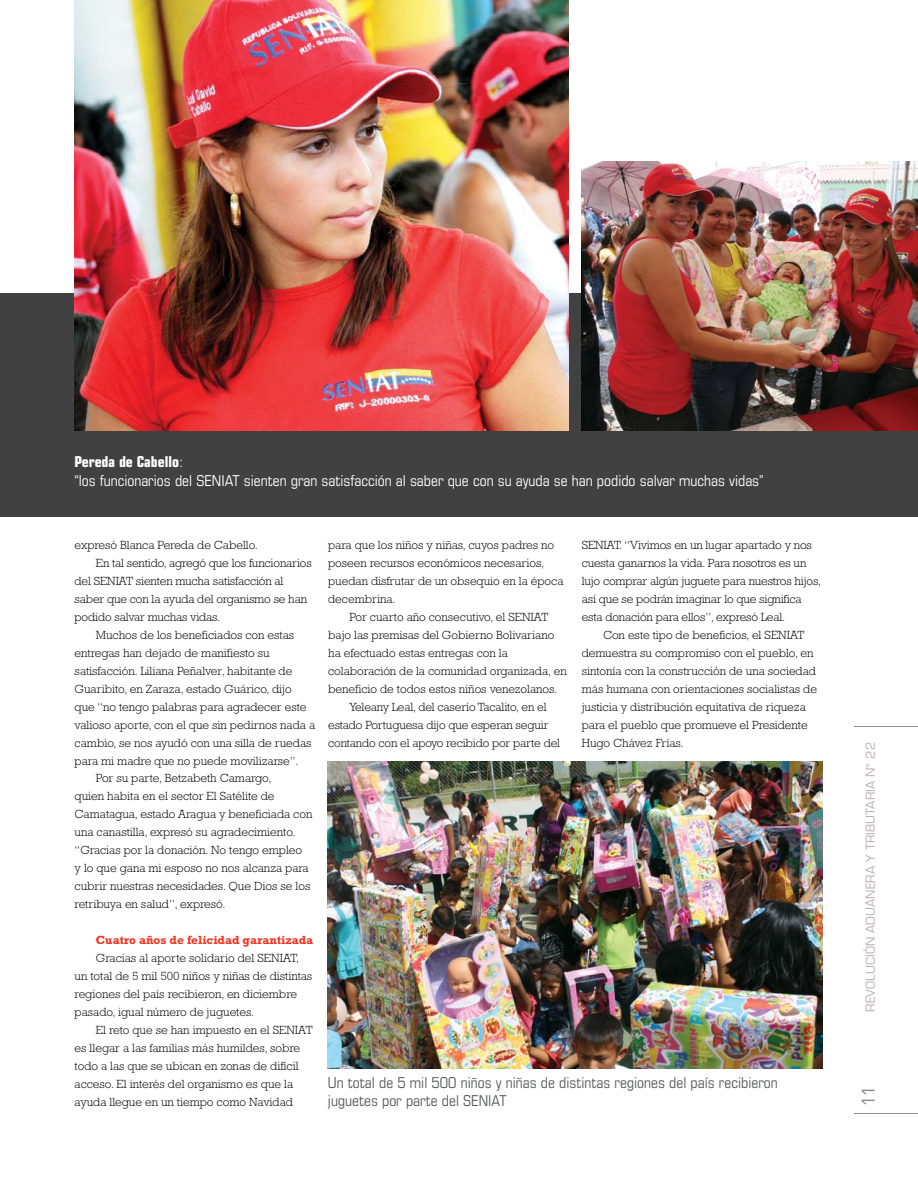
<style>
.page{position:relative;width:918px;height:1188px;background:#fff}
.page>*{position:absolute;margin:0;border:0;box-sizing:border-box;transform-origin:0 0}
.t1{font:condensed 18px "Eurostile LT Std";color:#808285}
.t2{font:condensed 15px/19.5px "Eurostile LT Std";color:#fff}
.t3{font:condensed 15px/18px "Eurostile LT Std";color:#58595b}
.t4{font:300 12px/18px "Rockwell Std";color:#000}
.t5{font:12px "Eurostile LT Std";color:#bbafb7}
.t6{font:700 12px "Rockwell Std";color:#ee3524}
.s1{font-weight:700}
</style>
<div class="page">
<hr style="left:854px;top:1113px;width:64px;height:1px;background:#919396">
<hr style="left:854px;top:726px;width:64px;height:1px;background:#919396">
<div style="left:0;top:293px;width:918px;height:224px;background:#414142"></div>
<img style="left:75px;top:0;width:494px;height:431px">
<img style="left:582px;top:161px;width:336px;height:270px">
<img style="left:328px;top:762px;width:494px;height:307px">
<p class="t2" style="left:74px;top:452px;width:691px"><span class="s1">Pereda de Cabello</span>:<br>“los funcionarios del SENIAT sienten gran satisfacción al saber que con su ayuda se han podido salvar muchas vidas”</p>
<p class="t4" style="left:75px;top:537px;width:185px">expresó Blanca Pereda de Cabello.</p>
<p class="t4" style="left:96px;top:555px;width:217px">En tal sentido, agregó que los funcionarios</p>
<p class="t4" style="left:75px;top:573px;width:210px">del SENIAT sienten mucha satisfacción al</p>
<p class="t4" style="left:75px;top:591px;width:234px">saber que con la ayuda del organismo se han</p>
<p class="t4" style="left:75px;top:609px;width:147px">podido salvar muchas vidas.</p>
<p class="t4" style="left:96px;top:627px;width:200px">Muchos de los beneficiados con estas</p>
<p class="t4" style="left:75px;top:645px;width:197px">entregas han dejado de manifiesto su</p>
<p class="t4" style="left:75px;top:663px;width:219px">satisfacción. Liliana Peñalver, habitante de</p>
<p class="t4" style="left:75px;top:681px;width:219px">Guaribito, en Zaraza, estado Guárico, dijo</p>
<p class="t4" style="left:75px;top:699px;width:233px">que “no tengo palabras para agradecer este</p>
<p class="t4" style="left:75px;top:717px;width:242px">valioso aporte, con el que sin pedirnos nada a</p>
<p class="t4" style="left:75px;top:735px;width:238px">cambio, se nos ayudó con una silla de ruedas</p>
<p class="t4" style="left:75px;top:753px;width:225px">para mi madre que no puede movilizarse”.</p>
<p class="t4" style="left:96px;top:771px;width:177px">Por su parte, Betzabeth Camargo,</p>
<p class="t4" style="left:75px;top:789px;width:201px">quien habita en el sector El Satélite de</p>
<p class="t4" style="left:75px;top:807px;width:239px">Camatagua, estado Aragua y beneficiada con</p>
<p class="t4" style="left:75px;top:825px;width:222px">una canastilla, expresó su agradecimiento.</p>
<p class="t4" style="left:75px;top:843px;width:229px">“Gracias por la donación. No tengo empleo</p>
<p class="t4" style="left:75px;top:861px;width:236px">y lo que gana mi esposo no nos alcanza para</p>
<p class="t4" style="left:75px;top:879px;width:237px">cubrir nuestras necesidades. Que Dios se los</p>
<p class="t4" style="left:75px;top:897px;width:152px">retribuya en salud”, expresó.</p>
<p class="t6" style="left:96px;top:936px;width:219px">Cuatro años de felicidad garantizada</p>
<p class="t4" style="left:75px;top:950px;width:239px;text-indent:21px">Gracias al aporte solidario del SENIAT, un total de 5 mil 500 niños y niñas de distintas regiones del país recibieron, en diciembre pasado, igual número de juguetes.</p>
<p class="t4" style="left:75px;top:1022px;width:240px;text-indent:21px">El reto que se han impuesto en el SENIAT es llegar a las familias más humildes, sobre todo a las que se ubican en zonas de difícil acceso. El interés del organismo es que la ayuda llegue en un tiempo como Navidad</p>
<p class="t4" style="left:328px;top:537px;width:237px">para que los niños y niñas, cuyos padres no poseen recursos económicos necesarios, puedan disfrutar de un obsequio en la época decembrina.</p>
<p class="t4" style="left:349px;top:609px;width:200px">Por cuarto año consecutivo, el SENIAT</p>
<p class="t4" style="left:328px;top:627px;width:228px">bajo las premisas del Gobierno Bolivariano</p>
<p class="t4" style="left:328px;top:645px;width:181px">ha efectuado estas entregas con la</p>
<p class="t4" style="left:328px;top:663px;width:240px">colaboración de la comunidad organizada, en</p>
<p class="t4" style="left:328px;top:681px;width:231px">beneficio de todos estos niños venezolanos.</p>
<p class="t4" style="left:349px;top:699px;width:199px">Yeleany Leal, del caserío Tacalito, en el</p>
<p class="t4" style="left:328px;top:717px;width:222px">estado Portuguesa dijo que esperan seguir</p>
<p class="t4" style="left:328px;top:735px;width:233px">contando con el apoyo recibido por parte del</p>
<p class="t4" style="left:582px;top:537px;width:241px">SENIAT. “Vivimos en un lugar apartado y nos cuesta ganarnos la vida. Para nosotros es un lujo comprar algún juguete para nuestros hijos, así que se podrán imaginar lo que significa esta donación para ellos”, expresó Leal.</p>
<p class="t4" style="left:582px;top:627px;width:237px;text-indent:21px">Con este tipo de beneficios, el SENIAT demuestra su compromiso con el pueblo, en sintonía con la construcción de una sociedad más humana con orientaciones socialistas de justicia y distribución equitativa de riqueza para el pueblo que promueve el Presidente Hugo Chávez Frías.</p>
<p class="t3" style="left:328px;top:1074px;width:451px">Un total de 5 mil 500 niños y niñas de distintas regiones del país recibieron juguetes por parte del SENIAT</p>
<p class="t5" style="left:865px;top:1012px;width:271px;rotate:-90deg">REVOLUCIÓN ADUANERA Y TRIBUTARIA N° 22</p>
<h1 class="t1" style="left:860px;top:1106px;width:22px;rotate:-90deg">11</h1>
</div>
